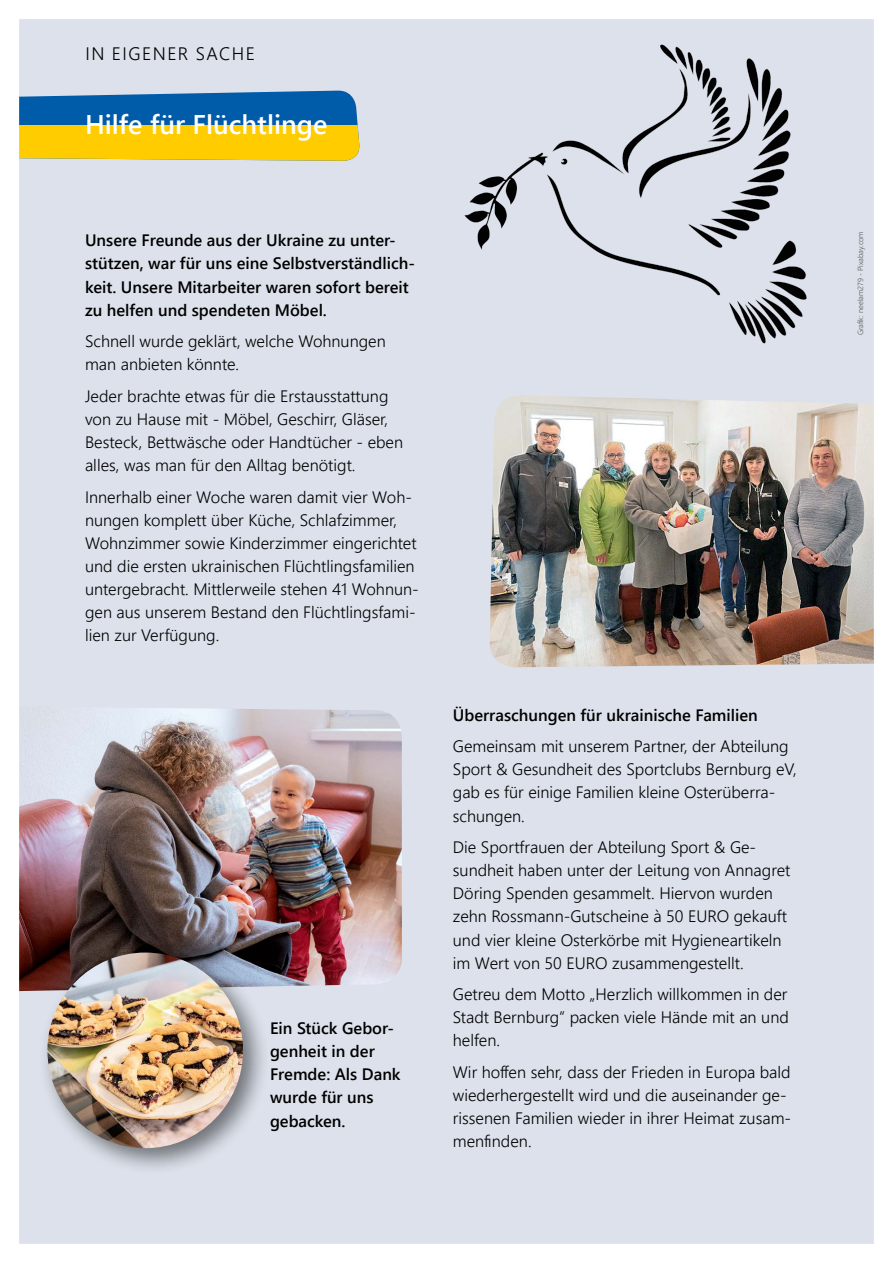
<style>
.page{position:relative;width:893px;height:1263px;background:#fff}
.page>*{position:absolute;margin:0;border:0;box-sizing:border-box;transform-origin:0 0}
.t1{font:600 27px "Segoe UI";color:#fff}
.t2{font:300 18px "Segoe UI";letter-spacing:.085em;color:#000}
.t3{font:300 16.5px/23.1px "Segoe UI";color:#000}
.t4{font:600 16.5px/23.1px "Segoe UI";color:#000}
.t5{font:300 7.5px "Segoe UI";color:#565655}
</style>
<div class="page">
<img style="left:19px;top:19px;width:855px;height:1225px">
<p class="t2" style="left:85px;top:37px;width:123px">in eigener sach</p>
<p class="t2" style="left:246px;top:37px;width:11px">e</p>
<h1 class="t1" style="left:85px;top:99px;width:244px">Hilfe für Flüchtlinge</h1>
<p class="t4" style="left:85px;top:228px;width:332px">Unsere Freunde aus der Ukraine zu unter&shy;stützen, war für uns eine Selbstverständlich&shy;keit. Unsere Mitarbeiter waren sofort bereit zu helfen und spendeten Möbel.</p>
<p class="t3" style="left:85px;top:328px;width:302px">Schnell wurde geklärt, welche Wohnungen man anbieten könnte.</p>
<p class="t3" style="left:85px;top:383px;width:320px">Jeder brachte etwas für die Erstausstattung von zu Hause mit - Möbel, Geschirr, Gläser, Besteck, Bettwäsche oder Handtücher - eben alles, was man für den Alltag benötigt.</p>
<p class="t3" style="left:85px;top:484px;width:335px">Innerhalb einer Woche waren damit vier Woh&shy;nungen komplett über Küche, Schlafzimmer, Wohnzimmer sowie Kinderzimmer eingerichtet und die ersten ukrainischen Flüchtlingsfamilien untergebracht. Mittlerweile stehen 41 Wohnun&shy;gen aus unserem Bestand den Flüchtlingsfami&shy;lien zur Verfügung.</p>
<p class="t4" style="left:270px;top:1015px;width:132px">Ein Stück Gebor&shy;genheit in der<br>Fremde: Als Dank wurde für uns gebacken.</p>
<p class="t4" style="left:453px;top:702px;width:306px">Überraschungen für ukrainische Familien</p>
<p class="t3" style="left:453px;top:733px;width:345px">Gemeinsam mit unserem Partner, der Abteilung Sport &amp; Gesundheit des Sportclubs Bernburg eV, gab es für einige Familien kleine Osterüberra&shy;schungen.</p>
<p class="t3" style="left:453px;top:834px;width:339px">Die Sportfrauen der Abteilung Sport &amp; Ge&shy;sundheit haben unter der Leitung von Annagret Döring Spenden gesammelt. Hiervon wurden zehn Rossmann-Gutscheine à 50 EURO gekauft und vier kleine Osterkörbe mit Hygieneartikeln im Wert von 50 EURO zusammengestellt.</p>
<p class="t3" style="left:453px;top:981px;width:337px;text-align:justify">Getreu dem Motto „Herzlich willkommen in der Stadt Bernburg“ packen viele Hände mit an und helfen.</p>
<p class="t3" style="left:453px;top:1059px;width:340px">Wir hoffen sehr, dass der Frieden in Europa bald wiederhergestellt wird und die auseinander ge&shy;rissenen Familien wieder in ihrer Heimat zusam&shy;menfinden.</p>
<p class="t5" style="left:853px;top:335px;width:106px;rotate:-90deg">Grafik: neelam279 - Pixabay.com</p>
</div>
